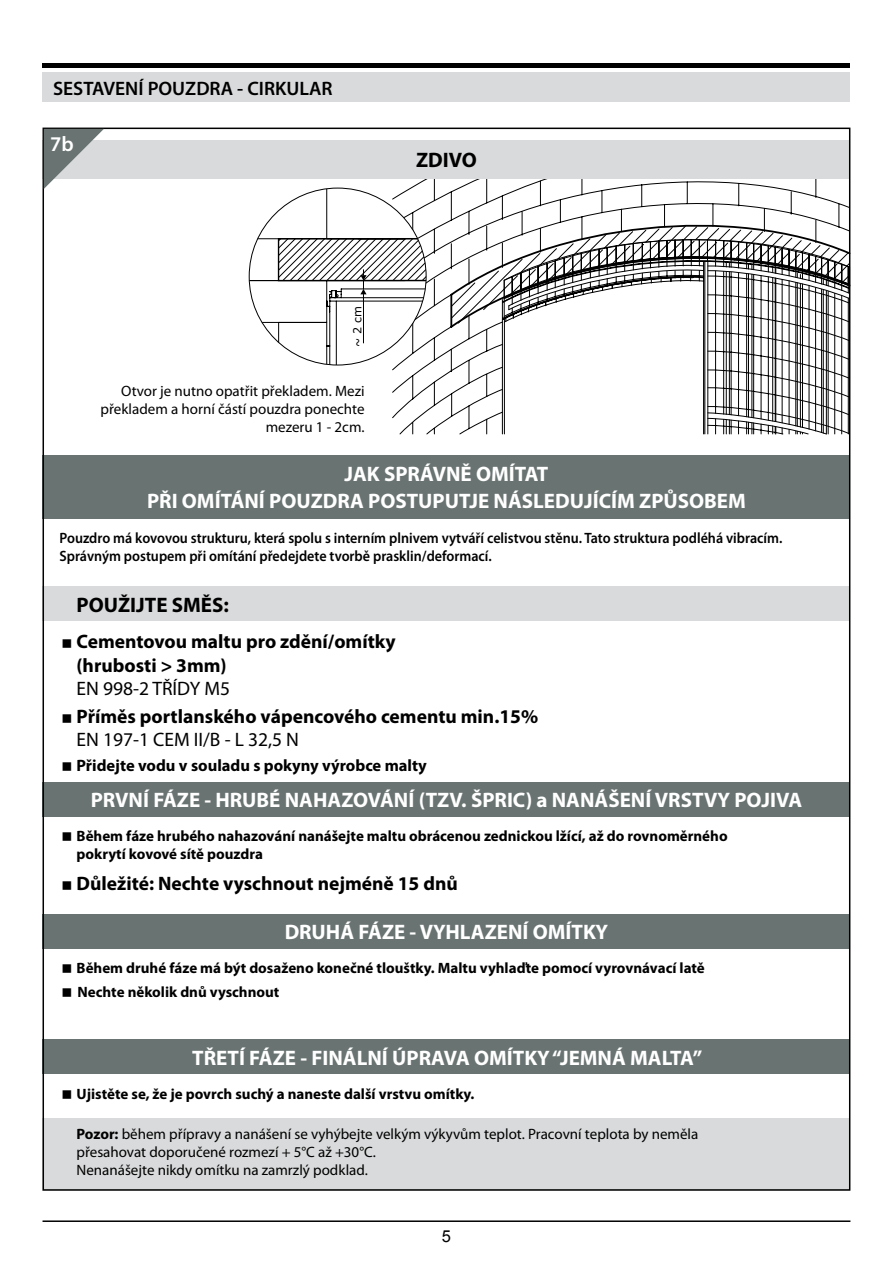
<style>
.page{position:relative;width:893px;height:1263px;background:#fff}
.page>*{position:absolute;margin:0;border:0;box-sizing:border-box;transform-origin:0 0}
.t1{font:700 21px/27px "Myriad Pro";color:#fff;text-align:center}
.t2{font:700 21px "Myriad Pro";color:#000}
.t3{font:600 21px "Myriad Pro";color:#fff}
.t4{font:700 19.5px/23.4px "Myriad Pro";color:#000}
.t5{font:19.5px "Myriad Pro";color:#000}
.t6{font:600 19.5px "Myriad Pro";color:#000}
.t7{font:700 16.5px "Myriad Pro";color:#000}
.t8{font:16.5px "Arial";color:#000}
.t9{font:700 15px/18px "Myriad Pro";color:#000}
.t10{font:15px/18px "Myriad Pro";color:#000;text-align:right}
.t11{font:600 15px/18px "Myriad Pro";color:#000;scale:.94 1}
.t12{font:11.25px "Verdana";color:#000}
.s1{font-weight:700}
</style>
<div class="page">
<hr style="left:43px;top:1220px;width:807px;height:2px;background:#000">
<div style="left:43px;top:1118px;width:807px;height:72px;background:#d9dadb"></div>
<svg style="left:392px;top:179px;width:455px;height:255px"></svg>
<div style="left:43px;top:72px;width:807px;height:30px;background:#d9dadb"></div>
<hr style="left:43px;top:64px;width:807px;height:4px;background:#000">
<svg style="left:249px;top:188px;width:177px;height:177px"></svg>
<div style="left:43px;top:455px;width:807px;height:64px;background:#697372"></div>
<div style="left:43px;top:587px;width:807px;height:34px;background:#d9dadb"></div>
<div style="left:43px;top:782px;width:807px;height:34px;background:#697372"></div>
<div style="left:43px;top:914px;width:807px;height:34px;background:#697372"></div>
<div style="left:43px;top:1040px;width:807px;height:34px;background:#697372"></div>
<div style="left:43px;top:140px;width:807px;height:39px;background:#d9dadb"></div>
<svg style="left:44px;top:129px;width:60px;height:60px"></svg>
<h2 class="t6" style="left:53px;top:78px;width:281px">SESTAVENÍ POUZDRA - CIRKULAR</h2>
<h1 class="t3" style="left:50px;top:134px;width:25px">7b</h1>
<h1 class="t2" style="left:416px;top:149px;width:62px">ZDIVO</h1>
<p class="t12" style="left:351px;top:347px;width:42px;rotate:-90deg">~ 2 cm</p>
<p class="t10" style="left:101px;top:383px;width:266px">Otvor je nutno opatřit překladem. Mezi překladem a horní částí pouzdra ponechte mezeru 1 - 2cm.</p>
<h1 class="t1" style="left:147px;top:461px;width:600px">JAK SPRÁVNĚ OMÍTAT<br>PŘI OMÍTÁNÍ POUZDRA POSTUPUTJE NÁSLEDUJÍCÍM ZPŮSOBEM</h1>
<p class="t11" style="left:60px;top:529px;width:770px">Pouzdro má kovovou strukturu, která spolu s interním plnivem vytváří celistvou stěnu. Tato struktura podléhá vibracím.<br>Správným postupem při omítání předejdete tvorbě prasklin/deformací.</p>
<h1 class="t2" style="left:77px;top:593px;width:154px">POUŽIJTE SMĚS:</h1>
<h2 class="t4" style="left:77px;top:630px;width:321px">Cementovou maltu pro zdění/omítky (hrubosti &gt; 3mm)</h2>
<h2 class="t5" style="left:77px;top:679px;width:155px">EN 998-2 TŘÍDY M5</h2>
<h2 class="t4" style="left:77px;top:705px;width:463px">Příměs portlanského vápencového cementu min.15%</h2>
<h2 class="t5" style="left:77px;top:730px;width:224px">EN 197-1 CEM II/B - L 32,5 N</h2>
<p class="t7" style="left:77px;top:756px;width:352px">Přidejte vodu v souladu s pokyny výrobce malty</p>
<h1 class="t1" style="left:91px;top:787px;width:713px">PRVNÍ FÁZE - HRUBÉ NAHAZOVÁNÍ (TZV. ŠPRIC) a NANÁŠENÍ VRSTVY POJIVA</h1>
<p class="t9" style="left:77px;top:827px;width:653px">Během fáze hrubého nahazování nanášejte maltu obrácenou zednickou lžící, až do rovnoměrného pokrytí kovové sítě pouzdra</p>
<h2 class="t4" style="left:77px;top:872px;width:383px">Důležité: Nechte vyschnout nejméně 15 dnů</h2>
<h1 class="t1" style="left:285px;top:919px;width:325px">DRUHÁ FÁZE - VYHLAZENÍ OMÍTKY</h1>
<p class="t9" style="left:77px;top:956px;width:630px;line-height:24px">Během druhé fáze má být dosaženo konečné tlouštky. Maltu vyhlaďte pomocí vyrovnávací latě<br>Nechte několik dnů vyschnout</p>
<h1 class="t1" style="left:192px;top:1044px;width:511px">TŘETÍ FÁZE - FINÁLNÍ ÚPRAVA OMÍTKY “JEMNÁ MALTA”</h1>
<p class="t9" style="left:77px;top:1084px;width:399px">Ujistěte se, že je povrch suchý a naneste další vrstvu omítky.</p>
<p class="t10" style="left:77px;top:1125px;width:623px;text-align:left"><span class="s1">Pozor:</span> během přípravy a nanášení se vyhýbejte velkým výkyvům teplot. Pracovní teplota by neměla přesahovat doporučené rozmezí + 5°C až +30°C.<br>Nenanášejte nikdy omítku na zamrzlý podklad.</p>
<p class="t8" style="left:442px;top:1226px;width:11px">5</p>
</div>
